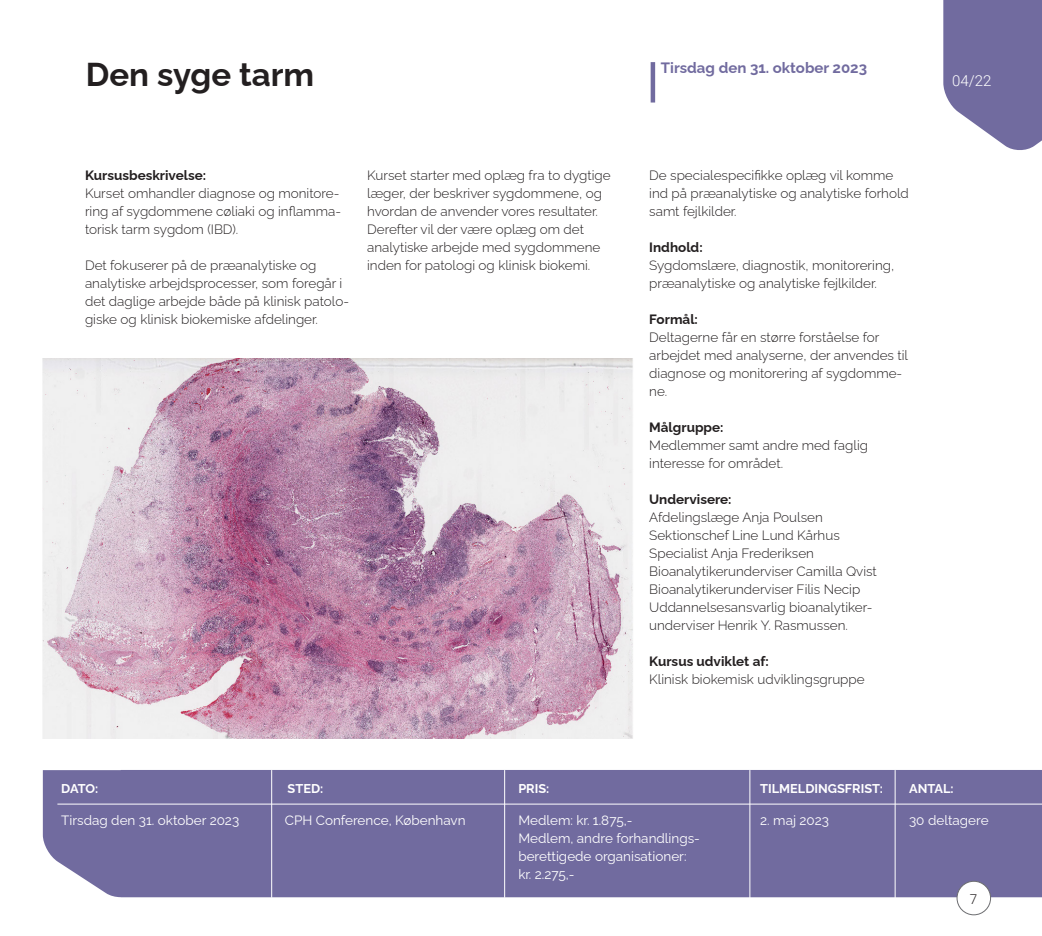
<style>
.page{position:relative;width:1042px;height:936px;background:#fff}
.page>*{position:absolute;margin:0;border:0;box-sizing:border-box;transform-origin:0 0}
.Overskrift{font:700 33px "Raleway";color:#231f20}
.Overskrift-2{font:700 15px "Raleway";color:#716b9f}
.t1{font:300 15px "Roboto";color:#fff}
.Brødtekst{font:300 13.5px/18px "Raleway";color:#231f20}
.BOKS_info_2023{font:13.5px/18px "Raleway";color:#fff}
.Mellemrubrik{font:700 13.5px "Raleway";color:#231f20}
.t2{font:300 13.5px "Roboto";color:#231f20}
.t3{font:700 12.75px "Raleway";color:#fff}
</style>
<div class="page">
<div style="left:43px;top:770px;width:999px;height:127px;background:#716b9f"></div>
<svg style="left:943px;top:0;width:99px;height:150px;background:#837eab"></svg>
<hr style="left:57px;top:803px;width:985px;height:1px;background:#fff">
<hr style="left:271px;top:770px;width:1px;height:127px;background:#fff">
<hr style="left:504px;top:770px;width:1px;height:127px;background:#fff">
<hr style="left:895px;top:770px;width:1px;height:131px;background:#fff">
<hr style="left:749px;top:770px;width:1px;height:131px;background:#fff">
<div style="left:650px;top:62px;width:5px;height:40px;background:#716b9f"></div>
<img style="left:43px;top:359px;width:590px;height:379px">
<div style="left:957px;top:881px;width:33px;height:33px;background:#fff;border-radius:50%"></div>
<div style="left:956px;top:880px;width:35px;height:35px;border:1px solid #6c6d70;border-radius:50%"></div>
<p class="Overskrift" style="left:86px;top:48px;width:230px">Den syge tarm</p>
<p class="Overskrift-2" style="left:661px;top:56px;width:208px">Tirsdag den 31. oktober 2023</p>
<p class="Mellemrubrik" style="left:85px;top:164px;width:123px">Kursusbeskrivelse:</p>
<p class="Brødtekst" style="left:85px;top:183px;width:258px">Kurset omhandler diagnose og monitore&shy;ring af sygdommene cøliaki og inflamma&shy;torisk tarm sygdom (IBD).</p>
<p class="Brødtekst" style="left:85px;top:255px;width:265px">Det fokuserer på de præanalytiske og analytiske arbejdsprocesser, som foregår i det daglige arbejde både på klinisk patolo&shy;giske og klinisk biokemiske afdelinger.</p>
<p class="Brødtekst" style="left:367px;top:165px;width:245px">Kurset starter med oplæg fra to dygtige læger, der beskriver sygdommene, og hvordan de anvender vores resultater.<br>Derefter vil der være oplæg om det analytiske arbejde med sygdommene inden for patologi og klinisk biokemi.</p>
<p class="Brødtekst" style="left:649px;top:165px;width:261px">De specialespecifikke oplæg vil komme ind på præanalytiske og analytiske forhold samt fejlkilder.</p>
<p class="Mellemrubrik" style="left:649px;top:236px;width:55px">Indhold:</p>
<p class="Brødtekst" style="left:649px;top:255px;width:246px">Sygdomslære, diagnostik, monitorering, præanalytiske og analytiske fejlkilder.</p>
<p class="Mellemrubrik" style="left:649px;top:308px;width:50px">Formål:</p>
<p class="Brødtekst" style="left:649px;top:327px;width:260px">Deltagerne får en større forståelse for arbejdet med analyserne, der anvendes til diagnose og monitorering af sygdomme&shy;ne.</p>
<p class="Mellemrubrik" style="left:649px;top:416px;width:76px">Målgruppe:</p>
<p class="Brødtekst" style="left:649px;top:435px;width:220px">Medlemmer samt andre med faglig interesse for området.</p>
<p class="Mellemrubrik" style="left:649px;top:488px;width:84px">Undervisere:</p>
<p class="Brødtekst" style="left:649px;top:507px;width:175px">Afdelingslæge Anja Poulsen</p>
<p class="Brødtekst" style="left:649px;top:525px;width:192px">Sektionschef Line Lund Kårhus</p>
<p class="Brødtekst" style="left:649px;top:543px;width:166px">Specialist Anja Frederiksen</p>
<p class="Brødtekst" style="left:649px;top:561px;width:229px">Bioanalytikerunderviser Camilla Qvist</p>
<p class="Brødtekst" style="left:649px;top:579px;width:212px">Bioanalytikerunderviser Filis Necip</p>
<p class="Brødtekst" style="left:649px;top:597px;width:225px">Uddannelsesansvarlig bioanalytiker&shy;underviser Henrik Y. Rasmussen.</p>
<p class="Mellemrubrik" style="left:649px;top:650px;width:121px">Kursus udviklet af:</p>
<p class="Brødtekst" style="left:649px;top:669px;width:217px">Klinisk biokemisk udviklingsgruppe</p>
<p class="t1" style="left:952px;top:70px;width:41px">04/22</p>
<p class="t3" style="left:61px;top:778px;width:38px">DATO:</p>
<p class="t3" style="left:288px;top:778px;width:37px">STED:</p>
<p class="t3" style="left:518px;top:778px;width:33px">PRIS:</p>
<p class="t3" style="left:760px;top:778px;width:124px">TILMELDINGSFRIST:</p>
<p class="t3" style="left:909px;top:778px;width:46px">ANTAL:</p>
<p class="BOKS_info_2023" style="left:518px;top:810px;width:116px">Medlem: kr. 1.875,-</p>
<p class="BOKS_info_2023" style="left:760px;top:810px;width:70px">2. maj 2023</p>
<p class="BOKS_info_2023" style="left:518px;top:828px;width:183px">Medlem, andre forhandlings&shy;berettigede organisationer: kr. 2.275,-</p>
<p class="BOKS_info_2023" style="left:61px;top:810px;width:179px">Tirsdag den 31. oktober 2023</p>
<p class="BOKS_info_2023" style="left:285px;top:810px;width:182px">CPH Conference, København</p>
<p class="BOKS_info_2023" style="left:909px;top:810px;width:81px">30 deltagere</p>
<p class="t2" style="left:970px;top:889px;width:9px">7</p>
</div>
